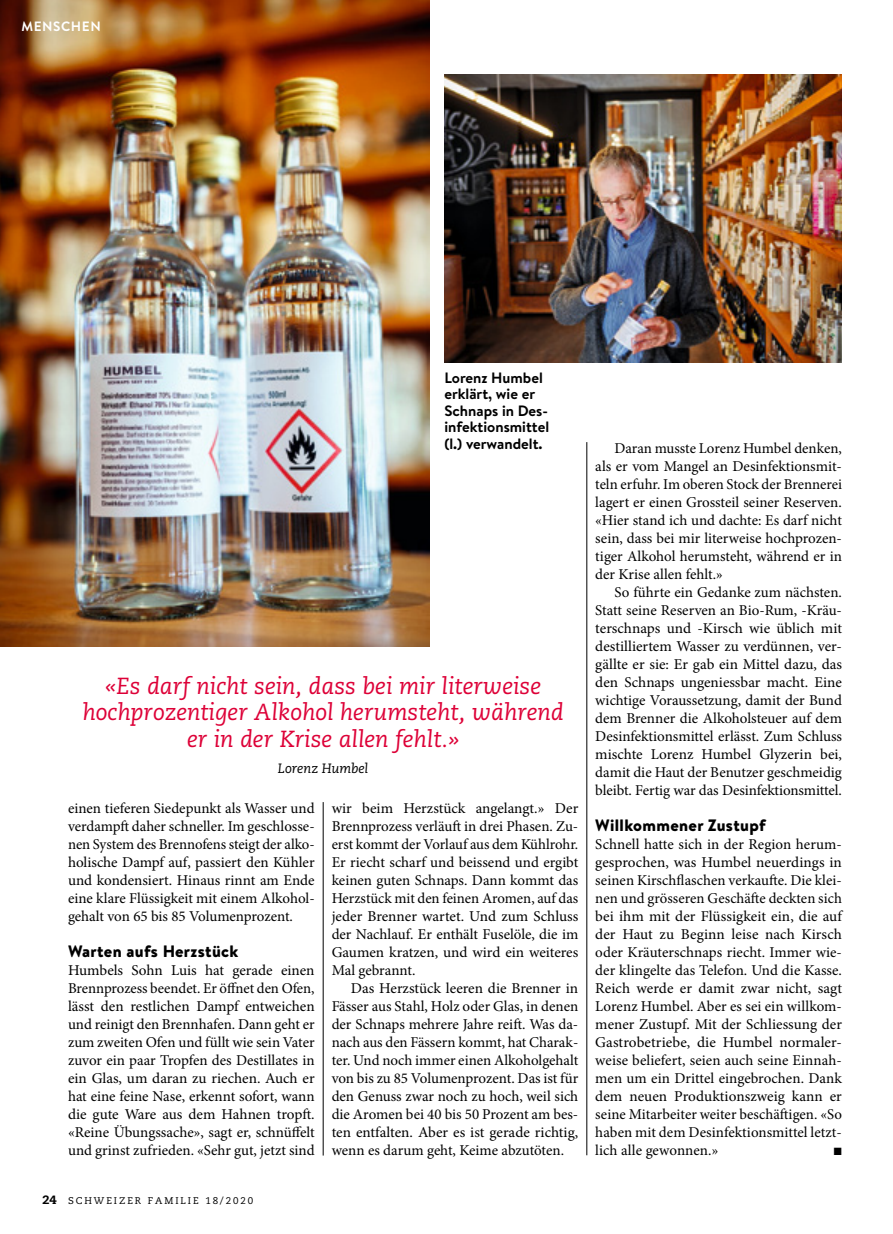
<style>
.page{position:relative;width:893px;height:1234px;background:#fff}
.page>*{position:absolute;margin:0;border:0;box-sizing:border-box;transform-origin:0 0}
.QUOTE_Caeci_15_5pt_x{font:italic 23.25px/26.2px "Caecilia";color:#dd0037;text-align:center}
._230_Zwischentitel_B{font:900 16.5px "Brandon Text";letter-spacing:.02em;color:#000}
._220_GS3sp_oEinz_x08{font:15px/18px "Minion Pro";color:#000;text-align:justify}
._220_GS3sp_mEinz_x08{font:15px/18px "Minion Pro";letter-spacing:-.005em;color:#000;text-align:justify}
._300_Legende_10pt_x1{font:700 15px/16.5px "Brandon Text";color:#000}
._220_GS3sp_mEinz_x08-2{font:italic 13.5px "Caecilia";letter-spacing:-.01em;color:#000}
.RUBRIKTITEL_klein_Br{font:700 13.5px "Brandon Grotesque";letter-spacing:.04em;color:#fff}
._900_Schlusspunkt{font:10.5px "Zapf Dingbats Std";color:#000}
.t1{font:9.75px "Caecilia";letter-spacing:.2em;color:#000}
.s1{font-weight:800;font-size:12px}
</style>
<div class="page">
<hr style="left:323px;top:801px;width:1px;height:354px;background:#000">
<hr style="left:587px;top:442px;width:1px;height:712px;background:#000">
<img style="left:0;top:0;width:429px;height:646px">
<img style="left:444px;top:74px;width:398px;height:288px">
<p class="RUBRIKTITEL_klein_Br" style="left:21px;top:17px;width:81px">MENSCHEN</p>
<p class="_300_Legende_10pt_x1" style="left:444px;top:369px;width:106px">Lorenz Humbel erklärt, wie er<br>Schnaps in Des&shy;infektionsmittel (l.) verwandelt.</p>
<p class="QUOTE_Caeci_15_5pt_x" style="left:82px;top:673px;width:483px">«Es darf nicht sein, dass bei mir literweise hochprozentiger Alkohol herumsteht, während er in der Krise allen fehlt.»</p>
<p class="_220_GS3sp_mEinz_x08-2" style="left:278px;top:760px;width:92px">Lorenz Humbel</p>
<p class="_220_GS3sp_mEinz_x08" style="left:68px;top:799px;width:248px">einen tieferen Siedepunkt als Wasser und verdampft daher schneller. Im geschlosse&shy;nen System des Brennofens steigt der alko&shy;holische Dampf auf, passiert den Kühler und kondensiert. Hinaus rinnt am Ende eine klare Flüssigkeit mit einem Alkohol&shy;gehalt von 65 bis 85 Volumenprozent.</p>
<p class="_230_Zwischentitel_B" style="left:68px;top:939px;width:172px">Warten aufs Herzstück</p>
<p class="_220_GS3sp_oEinz_x08" style="left:68px;top:961px;width:248px">Humbels Sohn Luis hat gerade einen Brennprozess beendet. Er öffnet den Ofen, lässt den restlichen Dampf entweichen und reinigt den Brennhafen. Dann geht er zum zweiten Ofen und füllt wie sein Vater zuvor ein paar Tropfen des Destillates in ein Glas, um daran zu riechen. Auch er hat eine feine Nase, erkennt sofort, wann die gute Ware aus dem Hahnen tropft. «Reine Übungssache», sagt er, schnüffelt und grinst zufrieden. «Sehr gut, jetzt sind</p>
<p class="t1" style="left:43px;top:1194px;width:212px"><span class="s1">24</span> SCHWEIZER FAMILIE 18/2020</p>
<p class="_220_GS3sp_oEinz_x08" style="left:332px;top:799px;width:248px">wir beim Herzstück angelangt.» Der Brennprozess verläuft in drei Phasen. Zu&shy;erst kommt der Vorlauf aus dem Kühlrohr.<br>Er riecht scharf und beissend und ergibt keinen guten Schnaps. Dann kommt das Herzstück mit den feinen Aromen, auf das jeder Brenner wartet. Und zum Schluss der Nachlauf. Er enthält Fuselöle, die im Gaumen kratzen, und wird ein weiteres Mal gebrannt.</p>
<p class="_220_GS3sp_mEinz_x08" style="left:332px;top:979px;width:248px;text-indent:19px">Das Herzstück leeren die Brenner in Fässer aus Stahl, Holz oder Glas, in denen der Schnaps mehrere Jahre reift. Was da&shy;nach aus den Fässern kommt, hat Charak&shy;ter. Und noch immer einen Alkoholgehalt von bis zu 85 Volumenprozent. Das ist für den Genuss zwar noch zu hoch, weil sich die Aromen bei 40 bis 50 Prozent am bes&shy;ten entfalten. Aber es ist gerade richtig, wenn es darum geht, Keime abzutöten.</p>
<p class="_220_GS3sp_mEinz_x08" style="left:595px;top:439px;width:248px;text-indent:19px">Daran musste Lorenz Humbel denken, als er vom Mangel an Desinfektionsmit&shy;teln erfuhr. Im oberen Stock der Brennerei lagert er einen Grossteil seiner Reserven. «Hier stand ich und dachte: Es darf nicht sein, dass bei mir literweise hochprozen&shy;tiger Alkohol herumsteht, während er in der Krise allen fehlt.»</p>
<p class="_220_GS3sp_mEinz_x08" style="left:595px;top:583px;width:248px;text-indent:19px">So führte ein Gedanke zum nächsten.<br>Statt seine Reserven an Bio-Rum, -Kräu&shy;terschnaps und -Kirsch wie üblich mit destilliertem Wasser zu verdünnen, ver&shy;gällte er sie: Er gab ein Mittel dazu, das den Schnaps ungeniessbar macht. Eine wichtige Voraussetzung, damit der Bund dem Brenner die Alkoholsteuer auf dem Desinfektionsmittel erlässt. Zum Schluss mischte Lorenz Humbel Glyzerin bei, damit die Haut der Benutzer geschmeidig bleibt. Fertig war das Desinfektionsmittel.</p>
<p class="_230_Zwischentitel_B" style="left:595px;top:813px;width:172px">Willkommener Zustupf</p>
<p class="_220_GS3sp_oEinz_x08" style="left:595px;top:835px;width:248px">Schnell hatte sich in der Region herum&shy;gesprochen, was Humbel neuerdings in seinen Kirschflaschen verkaufte. Die klei&shy;nen und grösseren Geschäfte deckten sich bei ihm mit der Flüssigkeit ein, die auf der Haut zu Beginn leise nach Kirsch oder Kräuterschnaps riecht. Immer wie&shy;der klingelte das Telefon. Und die Kasse.<br>Reich werde er damit zwar nicht, sagt Lorenz Humbel. Aber es sei ein willkom&shy;mener Zustupf. Mit der Schliessung der Gastrobetriebe, die Humbel normaler&shy;weise beliefert, seien auch seine Einnah&shy;men um ein Drittel eingebrochen. Dank dem neuen Produktionszweig kann er seine Mitarbeiter weiter beschäftigen. «So haben mit dem Desinfektionsmittel letzt&shy;lich alle gewonnen.»</p>
<p class="_900_Schlusspunkt" style="left:834px;top:1146px;width:9px">■</p>
</div>
